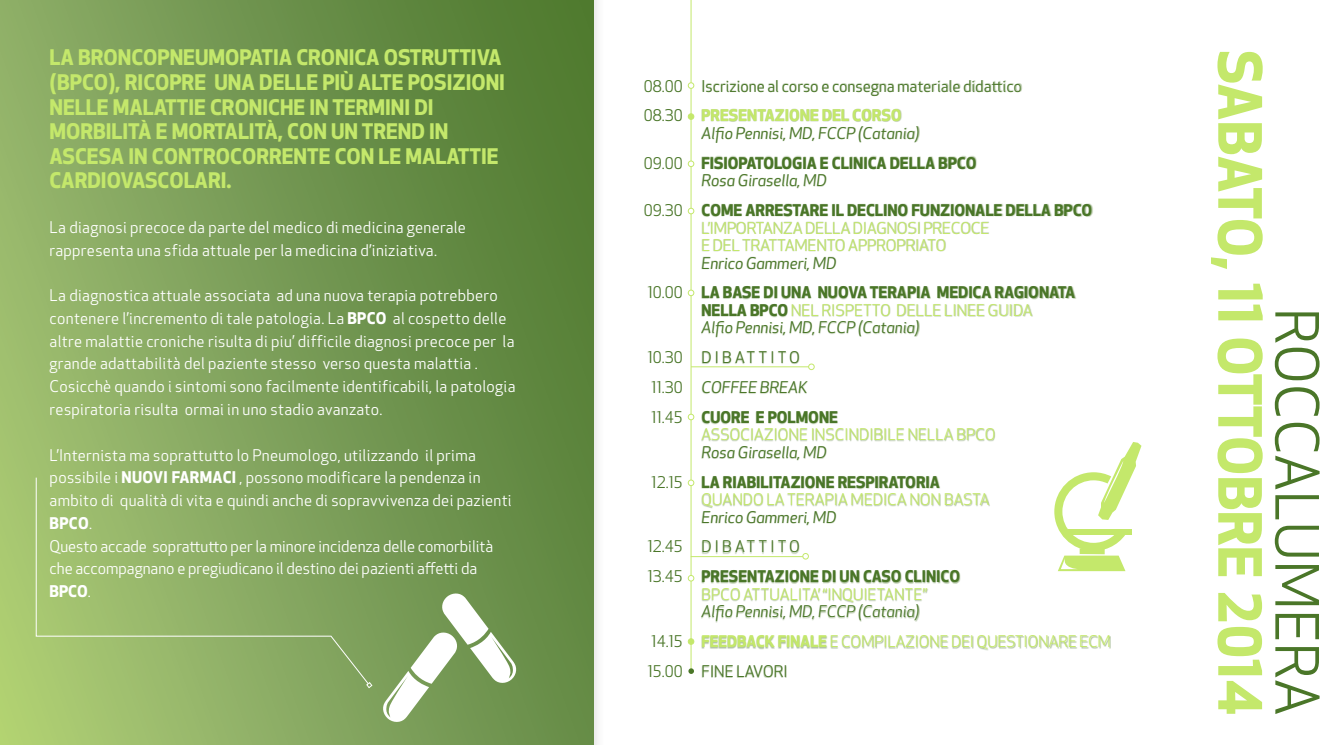
<style>
.page{position:relative;width:1340px;height:745px;background:#fff}
.page>*{position:absolute;margin:0;border:0;box-sizing:border-box;transform-origin:0 0}
.t1{font:700 58.1px/57.1px "Apex New";color:#c4e86b;text-align:right}
.t2{font:700 21px/24.5px "Apex New";color:#c4e86b}
.t3{font:15.75px/22.8px "Apex New";letter-spacing:.02em;color:#fff}
.t4{font:700 15.75px/17.5px "Apex New";color:#4a7628}
.t5{font:15.75px "Apex New";letter-spacing:-.01em;color:#c4e86b}
.t6{font:italic 15.75px "Apex New";color:#4a7628}
.t7{font:15.75px/29.8px "Apex New";color:#4a7628}
.t8{font:15.75px/22.8px "Apex New";color:#fff}
.t9{font:700 15.75px/29.8px "Apex New";color:#c4e86b}
.t10{font:15.75px "Apex New";letter-spacing:.2em;color:#4a7628}
.t11{font:700 15.75px "Apex New";color:#fff}
.s1{font-weight:700}
.s2{font-weight:400;color:#c4e86b}
.s3{font-weight:400;font-style:italic;color:#4a7628}
.s4{font-weight:400}
.s5{font-weight:400;color:#4a7628}
.s6{font-size:57.4px}
</style>
<div class="page">
<svg style="left:0;top:0;width:594px;height:744px;background:#789b53"></svg>
<svg style="left:381px;top:591px;width:137px;height:132px"></svg>
<svg style="left:35px;top:476px;width:334px;height:208px;background:#90b167"></svg>
<svg style="left:365px;top:681px;width:8px;height:7px"></svg>
<div style="left:701px;top:80px;width:409px;height:597px;background:#4a7628;opacity:.45"></div>
<hr style="left:690px;top:0;width:1px;height:673px;background:#c4e86b">
<div style="left:688px;top:82px;width:6px;height:7px;border:1px solid #c4e86b;border-radius:50%"></div>
<div style="left:688px;top:113px;width:6px;height:7px;border:1px solid #c4e86b;border-radius:50%"></div>
<div style="left:688px;top:160px;width:6px;height:7px;border:1px solid #c4e86b;border-radius:50%"></div>
<svg style="left:688px;top:208px;width:6px;height:6px"></svg>
<div style="left:688px;top:289px;width:6px;height:7px;border:1px solid #c4e86b;border-radius:50%"></div>
<hr style="left:691px;top:366px;width:120px;height:1px;background:#c4e86b">
<svg style="left:808px;top:363px;width:6px;height:6px"></svg>
<div style="left:688px;top:574px;width:6px;height:7px;border:1px solid #c4e86b;border-radius:50%"></div>
<div style="left:688px;top:413px;width:6px;height:7px;border:1px solid #c4e86b;border-radius:50%"></div>
<svg style="left:688px;top:479px;width:6px;height:6px"></svg>
<svg style="left:688px;top:638px;width:6px;height:6px"></svg>
<hr style="left:690px;top:556px;width:115px;height:1px;background:#c4e86b">
<svg style="left:802px;top:553px;width:6px;height:6px"></svg>
<svg style="left:1054px;top:441px;width:87px;height:129px"></svg>
<svg style="left:688px;top:668px;width:6px;height:5px"></svg>
<h2 class="t2" style="left:50px;top:44px;width:457px">LA BRONCOPNEUMOPATIA CRONICA OSTRUTTIVA (BPCO), RICOPRE UNA DELLE PIÙ ALTE POSIZIONI NELLE MALATTIE CRONICHE IN TERMINI DI<br>MORBILIT</h2>
<h2 class="t2" style="left:50px;top:118px;width:450px;text-indent:89px">À E MORTALITÀ, CON UN TREND IN<br>ASCESA IN CONTROCORRENTE CON LE MALATTIE<br>CARDIOVASCOLARI.</h2>
<p class="t3" style="left:50px;top:215px;width:418px">La diagnosi precoce da parte del medico di medicina generale rappresenta una sfida attuale per la medicina d’iniziativa.</p>
<p class="t3" style="left:50px;top:284px;width:450px">La diagnostica attuale associata ad una nuova terapia potrebbero contenere l’incremento di tale patologia. La <span class="s1">BPCO</span></p>
<p class="t3" style="left:50px;top:306px;width:467px;text-indent:343px">al cospetto delle altre malattie croniche risulta di piu’ difficile diagnosi precoce per la grande adattabilità del paziente stesso verso questa malattia .<br>Cosicchè quando i sintomi sono facilmente identificabili, la patologia respiratoria risulta ormai in uno stadio avanzato.</p>
<p class="t3" style="left:50px;top:443px;width:428px">L’I nternista ma soprattutto lo Pneumologo, utilizzando il prima possibile i <span class="s1">NUO</span></p>
<p class="t11" style="left:153px;top:466px;width:37px">VI FARMACI</p>
<p class="t3" style="left:50px;top:466px;width:463px;text-indent:190px">, possono modificare la pendenza in ambito di qualità di vita e quindi anche di sopravvivenza dei pazienti</p>
<p class="t11" style="left:50px;top:511px;width:11px">BPCO</p>
<p class="t8" style="left:50px;top:511px;width:445px;text-indent:39px">.<br>Questo accade soprattutto per la minore incidenza delle comorbilità che accompagnano e pregiudicano il destino dei pazienti affetti da</p>
<p class="t11" style="left:50px;top:579px;width:11px">BPCO</p>
<p class="t3" style="left:88px;top:579px;width:4px">.</p>
<p class="t7" style="left:644px;top:71px;width:40px">08.00<br>08.30</p>
<p class="t7" style="left:644px;top:148px;width:40px">09.00</p>
<p class="t7" style="left:644px;top:195px;width:40px">09.30</p>
<p class="t7" style="left:647px;top:277px;width:37px">10.00</p>
<p class="t7" style="left:647px;top:342px;width:37px;text-align:justify">10.30<br>11.30<br>11.45</p>
<p class="t7" style="left:651px;top:466px;width:33px">12.15</p>
<p class="t7" style="left:647px;top:531px;width:37px">12.45<br>13.45</p>
<p class="t7" style="left:647px;top:626px;width:37px">14.15<br>15.00</p>
<p class="t7" style="left:701px;top:71px;width:322px">I scrizione al corso e consegna materiale didattico</p>
<p class="t9" style="left:701px;top:100px;width:201px">PRESENTAZIONE DEL CORSO</p>
<p class="t6" style="left:701px;top:123px;width:127px">Alfio Pennisi, MD, FCCP</p>
<p class="t6" style="left:858px;top:123px;width:63px">(Catania)</p>
<p class="t4" style="left:701px;top:153px;width:276px">FISIOPATOLOGIA E CLINICA DELLA BPCO</p>
<p class="t6" style="left:701px;top:170px;width:127px">Rosa Girasella, MD</p>
<p class="t4" style="left:701px;top:201px;width:392px">COME ARRESTARE IL DECLINO FUNZIONALE DELLA BPCO</p>
<p class="t5" style="left:701px;top:218px;width:65px">L’I MPORTANZA</p>
<p class="t5" style="left:805px;top:218px;width:29px">DELLA</p>
<p class="t5" style="left:852px;top:218px;width:20px">DIAGNO</p>
<p class="t5" style="left:907px;top:218px;width:83px">SI PRECOCE</p>
<p class="t5" style="left:701px;top:235px;width:69px">E DEL TRATTA</p>
<p class="t5" style="left:794px;top:235px;width:32px">MENTO</p>
<p class="t5" style="left:848px;top:235px;width:76px">APPROPRIATO</p>
<p class="t6" style="left:701px;top:253px;width:136px">Enrico Gammeri, MD</p>
<p class="t4" style="left:701px;top:283px;width:375px">LA BASE DI UNA NUOVA TERAPIA MEDICA RAGIONATA<br>NELLA BPCO <span class="s2">NEL RI SPETTO</span></p>
<p class="t5" style="left:896px;top:300px;width:137px">DELLE LINEE GUI DA</p>
<p class="t6" style="left:701px;top:317px;width:127px">Alfio Pennisi, MD, FCCP</p>
<p class="t6" style="left:858px;top:317px;width:63px">(Catania)</p>
<p class="t10" style="left:701px;top:347px;width:100px">dib attito</p>
<p class="t6" style="left:701px;top:377px;width:11px">COFFEE</p>
<p class="t6" style="left:759px;top:377px;width:49px">BREA K</p>
<p class="t4" style="left:701px;top:407px;width:138px">CUORE E POLMONE</p>
<p class="t5" style="left:701px;top:424px;width:58px">ASSOCIAZION</p>
<p class="t5" style="left:799px;top:424px;width:138px">E INSCINDIBILE NELLA</p>
<p class="t5" style="left:956px;top:424px;width:39px">BPCO</p>
<p class="t6" style="left:701px;top:442px;width:127px">Rosa Girasella, MD</p>
<p class="t4" style="left:701px;top:472px;width:240px">LA RIABILITAZIONE RESPIRATORIA</p>
<p class="t5" style="left:701px;top:489px;width:22px">QUAN</p>
<p class="t5" style="left:743px;top:489px;width:178px">DO LA TERAPIA MEDICA NON</p>
<p class="t5" style="left:943px;top:489px;width:38px">BASTA</p>
<p class="t6" style="left:701px;top:506px;width:136px">Enrico Gammeri, MD</p>
<p class="t10" style="left:701px;top:536px;width:100px">d ib attito</p>
<p class="t4" style="left:701px;top:566px;width:260px">PRESENTAZIONE DI UN CASO CLINICO</p>
<p class="t5" style="left:701px;top:583px;width:52px">BPCO ATTUALITA</p>
<p class="t5" style="left:817px;top:583px;width:69px">’ “INQUI ETANT</p>
<p class="t5" style="left:913px;top:583px;width:15px">E”</p>
<p class="t6" style="left:701px;top:601px;width:127px">Alfio Pennisi, MD, FCCP</p>
<p class="t9" style="left:701px;top:595px;width:219px;text-indent:157px"><span class="s3">(Catania)<br></span>FEEDBACK FINALE <span class="s4">E COMPILAZION</span></p>
<p class="t5" style="left:939px;top:631px;width:85px">E DEI QUESTIONA</p>
<p class="t5" style="left:1058px;top:631px;width:54px">RE ECM</p>
<p class="t7" style="left:701px;top:655px;width:85px">FIN E LAVORI</p>
<h1 class="t1" style="left:1327px;top:50px;width:666px;rotate:90deg"><span class="s5">ROCCALUMERA<br></span>SABATO, 11 OTTOBRE <span class="s6">2014</span></h1>
</div>
